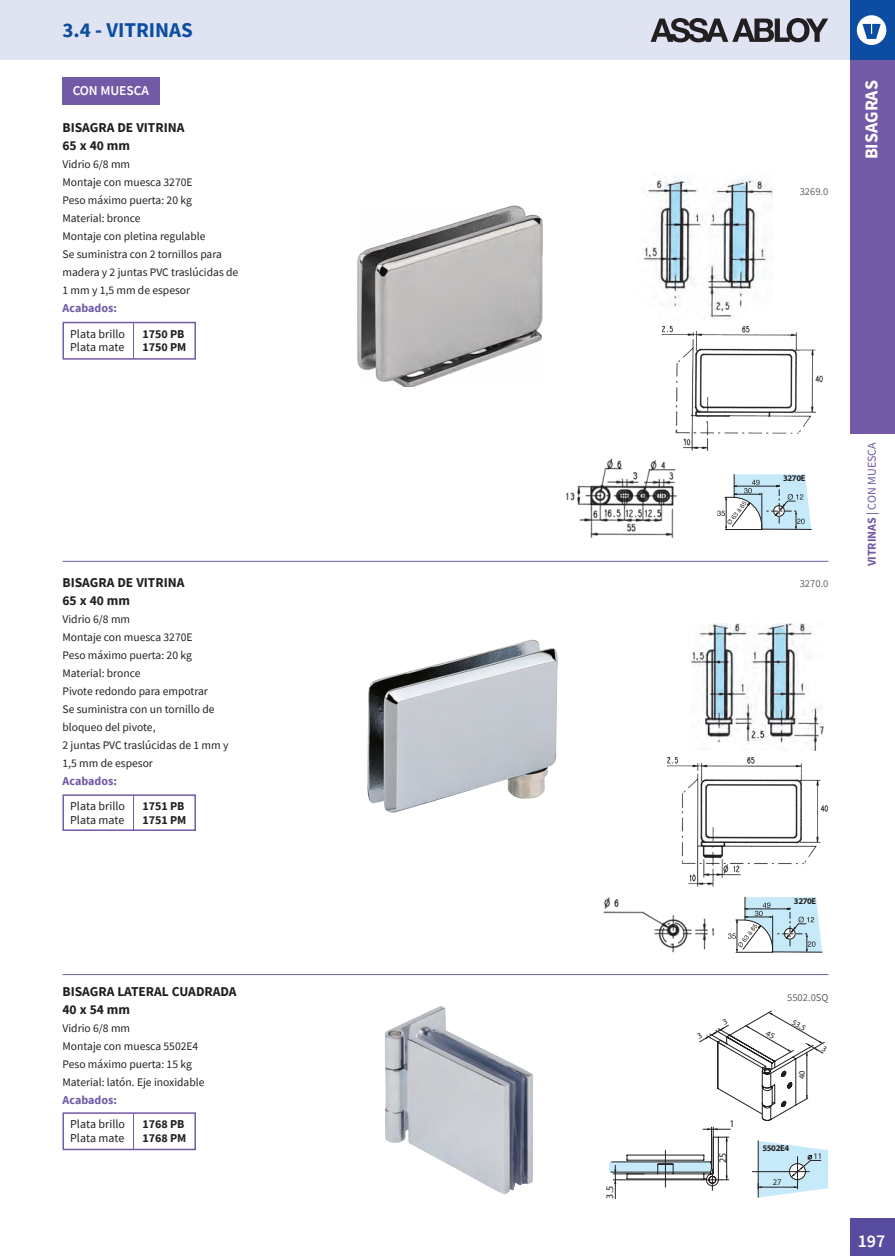
<style>
.page{position:relative;width:895px;height:1256px;background:#fff}
.page>*{position:absolute;margin:0;border:0;box-sizing:border-box;transform-origin:0 0}
.t1{font:700 21px "Source Sans Pro";color:#0d4da1}
.t2{font:700 18px "Source Sans Pro";color:#fff}
.t3{font:600 18px "Source Sans Pro";color:#fff}
.t4{font:700 13.5px/18px "Source Sans Pro";color:#231f20}
.t5{font:600 13.5px "Source Sans Pro";letter-spacing:-.01em;color:#fff}
.t6{font:12px/13.5px "Source Sans Pro";color:#231f20}
.t7{font:700 12px/13.5px "Source Sans Pro";color:#231f20}
.t8{font:700 12px "Source Sans Pro";color:#725aa6}
.t9{font:12px "Source Sans Pro";letter-spacing:-.01em;color:#725aa6}
.t10{font:11.55px/18px "Source Sans Pro";color:#231f20}
.t11{font:10.5px "Source Sans Pro";color:#636366}
.t12{font:10.05px "Myriad Pro";color:#231f20}
.t13{font:700 8.7px "Myriad Pro";letter-spacing:-.04em;color:#231f20}
.t14{font:8.7px "Myriad Pro";color:#231f20}
.t15{font:8.4px "Myriad Pro";color:#231f20}
.s1{font-weight:700}
.s2{font-weight:600}
</style>
<div class="page">
<div style="left:850px;top:0;width:44px;height:434px;background:#725aa6"></div>
<div style="left:0;top:0;width:850px;height:60px;background:#e0e4f2"></div>
<div style="left:850px;top:1218px;width:44px;height:38px;background:#574c9f"></div>
<div style="left:850px;top:0;width:44px;height:60px;background:#0d4da1"></div>
<svg style="left:856px;top:15px;width:30px;height:30px"></svg>
<div style="left:62px;top:322px;width:134px;height:38px;border:2px solid #725aa6"></div>
<hr style="left:133px;top:323px;width:1px;height:35px;background:#725aa6">
<div style="left:62px;top:1112px;width:134px;height:38px;border:2px solid #725aa6"></div>
<hr style="left:133px;top:1113px;width:1px;height:36px;background:#725aa6">
<div style="left:62px;top:794px;width:134px;height:37px;border:2px solid #725aa6"></div>
<hr style="left:133px;top:795px;width:1px;height:35px;background:#725aa6">
<hr style="left:62px;top:561px;width:766px;height:1px;background:#725aa6">
<hr style="left:62px;top:974px;width:766px;height:1px;background:#725aa6">
<img style="left:367px;top:640px;width:191px;height:173px">
<img style="left:691px;top:623px;width:132px;height:128px">
<img style="left:603px;top:897px;width:112px;height:56px">
<div style="left:641px;top:878px;width:44px;height:28px;background:#fff"></div>
<img style="left:667px;top:756px;width:162px;height:131px">
<div style="left:651px;top:876px;width:22px;height:21px;background:#fff"></div>
<img style="left:566px;top:458px;width:111px;height:81px">
<div style="left:564px;top:445px;width:40px;height:21px;background:#fff"></div>
<img style="left:643px;top:176px;width:129px;height:144px">
<div style="left:631px;top:305px;width:27px;height:21px;background:#fff"></div>
<img style="left:658px;top:325px;width:165px;height:135px">
<div style="left:710px;top:442px;width:82px;height:25px;background:#fff"></div>
<div style="left:821px;top:424px;width:11px;height:34px;background:#fff"></div>
<svg style="left:717px;top:474px;width:94px;height:56px"></svg>
<svg style="left:728px;top:897px;width:94px;height:56px"></svg>
<img style="left:385px;top:1006px;width:148px;height:189px">
<div style="left:62px;top:77px;width:98px;height:27px;background:#725aa6"></div>
<img style="left:357px;top:205px;width:186px;height:182px">
<svg style="left:650px;top:18px;width:178px;height:24px"></svg>
<svg style="left:609px;top:1010px;width:218px;height:189px"></svg>
<h1 class="t1" style="left:62px;top:16px;width:132px">3.4 - VITRINAS</h1>
<p class="t5" style="left:73px;top:81px;width:78px">CON MUESCA</p>
<p class="t4" style="left:62px;top:118px;width:123px">BISAGRA DE VITRINA<br>65 x 40 mm</p>
<p class="t10" style="left:62px;top:155px;width:177px">Vidrio 6/8 mm<br>Montaje con muesca 3270E<br>Peso máximo puerta: 20 kg<br>Material: bronce<br>Montaje con pletina regulable<br>Se suministra con 2 tornillos para madera y 2 juntas PVC traslúcidas de<br>1 mm y 1,5 mm de espesor</p>
<p class="t8" style="left:62px;top:300px;width:56px">Acabados:</p>
<p class="t6" style="left:70px;top:327px;width:56px">Plata brillo<br>Plata mate</p>
<p class="t7" style="left:142px;top:327px;width:46px">1750 PB<br>1750 PM</p>
<p class="t4" style="left:62px;top:573px;width:123px">BISAGRA DE VITRINA<br>65 x 40 mm</p>
<p class="t10" style="left:62px;top:610px;width:167px">Vidrio 6/8 mm<br>Montaje con muesca 3270E<br>Peso máximo puerta: 20 kg<br>Material: bronce<br>Pivote redondo para empotrar<br>Se suministra con un tornillo de bloqueo del pivote,<br>2 juntas PVC traslúcidas de 1 mm y<br>1,5 mm de espesor</p>
<p class="t8" style="left:62px;top:773px;width:56px">Acabados:</p>
<p class="t6" style="left:70px;top:799px;width:56px">Plata brillo<br>Plata mate</p>
<p class="t7" style="left:142px;top:799px;width:46px">1751 PB<br>1751 PM</p>
<p class="t4" style="left:62px;top:982px;width:176px">BISAGRA LATERAL CUADRADA<br>40 x 54 mm</p>
<p class="t10" style="left:62px;top:1019px;width:143px">Vidrio 6/8 mm<br>Montaje con muesca 5502E4<br>Peso máximo puerta: 15 kg<br>Material: latón. Eje inoxidable</p>
<p class="t8" style="left:62px;top:1092px;width:56px">Acabados:</p>
<p class="t6" style="left:70px;top:1117px;width:56px">Plata brillo<br>Plata mate</p>
<p class="t7" style="left:142px;top:1117px;width:46px">1768 PB<br>1768 PM</p>
<p class="t11" style="left:799px;top:185px;width:30px">3269.0</p>
<h2 class="t2" style="left:859px;top:159px;width:81px;rotate:-90deg">BISAGRAS</h2>
<p class="t13" style="left:782px;top:472px;width:24px">3270E</p>
<p class="t11" style="left:799px;top:576px;width:30px">3270.0</p>
<p class="t9" style="left:863px;top:566px;width:125px;rotate:-90deg"><span class="s1">VITRINAS</span> <span class="s2">|</span> CON MUESCA</p>
<p class="t12" style="left:603px;top:1199px;width:14px;rotate:-90deg">3.5</p>
<p class="t13" style="left:793px;top:895px;width:24px">3270E</p>
<p class="t12" style="left:729px;top:1118px;width:7px">1</p>
<p class="t12" style="left:716px;top:1163px;width:12px;rotate:-90deg">25</p>
<p class="t11" style="left:787px;top:990px;width:43px">5502.0SQ</p>
<p class="t15" style="left:795px;top:1017px;width:16px;rotate:31deg">53,5</p>
<p class="t15" style="left:796px;top:1079px;width:10px;rotate:-90deg">40</p>
<p class="t13" style="left:762px;top:1143px;width:28px">5502E4</p>
<p class="t14" style="left:772px;top:1177px;width:10px">27</p>
<p class="t14" style="left:813px;top:1151px;width:10px">11</p>
<h2 class="t3" style="left:857px;top:1229px;width:29px">197</h2>
</div>
